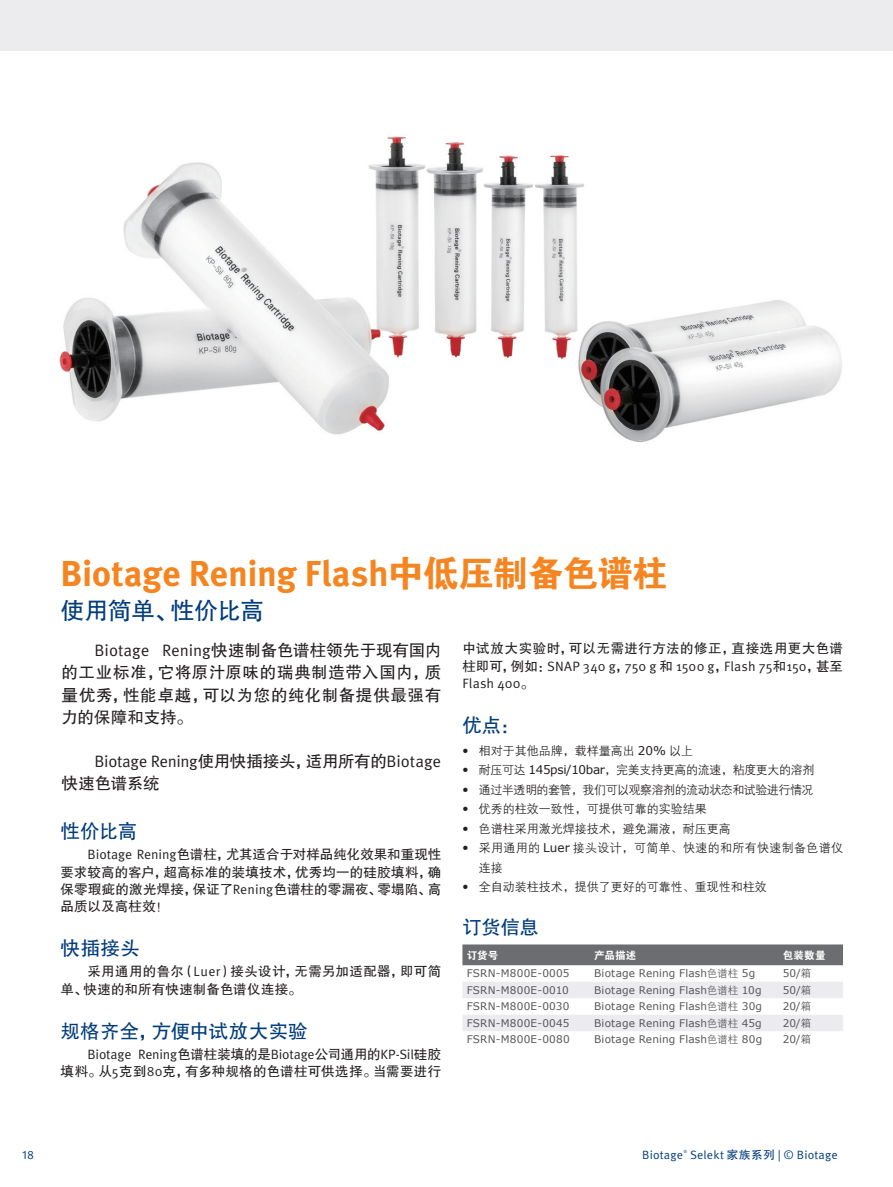
<style>
.page{position:relative;width:893px;height:1187px;background:#fff}
.page>*{position:absolute;margin:0;border:0;box-sizing:border-box;transform-origin:0 0}
.t1{font:700 36px "Meta OT";letter-spacing:-.01em;color:#f58520}
.t2{font:24px "FZHTK GBK1 0";letter-spacing:-.025em;color:#013c7b}
.t3{font:19.5px "FZHTK GBK1 0";letter-spacing:-.005em;color:#013c7b}
.t4{font:16.5px/22.5px "FZHTK GBK1 0";letter-spacing:.03em;color:#231f20;text-align:justify}
.t5{font:16.5px "Meta OT Norm";letter-spacing:-.02em;color:#231f20}
.t6{font:13.5px/17.2px "FZHTK GBK1 0";letter-spacing:.02em;color:#231f20;text-align:justify}
.t7{font:13.5px/17.2px "Meta OT Norm";letter-spacing:.02em;color:#231f20}
.t8{font:13.5px "Meta OT Norm";color:#231f20}
.t9{font:12px "FZZDXJW GB1 0";color:#231f20}
.t10{font:12px "FZZDXJW GB1 0";letter-spacing:-.03em;color:#231f20}
.t11{font:12px/19.5px "FZZDXJW GB1 0";letter-spacing:.025em;color:#231f20}
.t12{font:12px "FZZDXJW GB1 0";letter-spacing:-.04em;color:#231f20}
.t13{font:12px "Meta OT Norm";letter-spacing:.015em;color:#013c7b}
.t14{font:10.5px "Verdana";letter-spacing:.015em;color:#57585a}
.t15{font:10.5px "FZDHTJW GB1 0";letter-spacing:.015em;color:#fff}
.t16{font:4.35px "Meta OT Norm";color:#013c7b}
.s1{font-family:"FZDHTJW GB1 0";font-weight:400}
.s2{font-family:"Meta OT Norm"}
.s3{font-family:"FZHTK GBK1 0"}
.s4{font-family:"Verdana"}
.s5{font-family:"FZZDXJW GB1 0"}
</style>
<div class="page">
<div style="left:0;top:0;width:893px;height:51px;background:#ececee"></div>
<img style="left:59px;top:136px;width:783px;height:307px">
<div style="left:462px;top:944px;width:381px;height:21px;background:#6c6d70"></div>
<svg style="left:462px;top:982px;width:381px;height:49px"></svg>
<h1 class="t1" style="left:61px;top:552px;width:609px">Biotage Rening Flash<span class="s1">中低压制备色谱柱</span></h1>
<h2 class="t2" style="left:61px;top:597px;width:205px">使用简单、性价比高</h2>
<h3 class="t4" style="left:62px;top:638px;width:381px;text-indent:33px"><span class="s2">Biotage Rening</span>快速制备色谱柱领先于现有国内的工业标准，它将原汁原味的瑞典制造带入国内，质量优秀，性能卓越，可以为您的纯化制备提供最强有力的保障和支持。</h3>
<h3 class="t5" style="left:95px;top:751px;width:348px">Biotage Rening<span class="s3">使用快插接头，适用所有的</span>Biotage</h3>
<h3 class="t4" style="left:62px;top:772px;width:100px">快速色谱系统</h3>
<h3 class="t3" style="left:61px;top:820px;width:78px">性价比高</h3>
<p class="t6" style="left:61px;top:846px;width:382px;text-indent:27px"><span class="s2">Biotage Rening</span>色谱柱，尤其适合于对样品纯化效果和重现性要求较高的客户，超高标准的装填技术，优秀均一的硅胶填料，确保零瑕疵的激光焊接，保证了<span class="s2">Rening</span>色谱柱的零漏夜、零塌陷、高品质以及高柱效！</p>
<h3 class="t3" style="left:61px;top:937px;width:81px">快插接头</h3>
<p class="t6" style="left:61px;top:963px;width:382px;text-indent:27px">采用通用的鲁尔（<span class="s2">Luer</span>）接头设计，无需另加适配器，即可简单、快速的和所有快速制备色谱仪连接。</p>
<h3 class="t3" style="left:61px;top:1019px;width:249px">规格齐全，方便中试放大实验</h3>
<p class="t8" style="left:88px;top:1046px;width:355px">Biotage Rening<span class="s3">色谱柱装填的是</span>Biotage<span class="s3">公司通用的</span>KP-Sil<span class="s3">硅胶</span></p>
<p class="t6" style="left:61px;top:1063px;width:382px">填料。从<span class="s2">5</span>克到<span class="s2">80</span>克，有多种规格的色谱柱可供选择。当需要进行</p>
<p class="t6" style="left:462px;top:640px;width:382px">中试放大实验时，可以无需进行方法的修正，直接选用更大色谱</p>
<p class="t7" style="left:462px;top:657px;width:382px"><span class="s3">柱即可，例如：</span>SNAP 340 g<span class="s3">，</span>750 g <span class="s3">和</span> 1500 g<span class="s3">，</span>Flash 75<span class="s3">和</span>150<span class="s3">，甚至<br></span>Flash 400<span class="s3">。</span></p>
<h3 class="t3" style="left:462px;top:714px;width:59px">优点：</h3>
<p class="t9" style="left:462px;top:744px;width:232px"><sup>●</sup> 相对于其他品牌，载样量高出 <span class="s4">20%</span> 以上</p>
<p class="t10" style="left:462px;top:763px;width:354px"><sup>●</sup> 耐压可达 <span class="s4">145psi/10bar</span>，完美支持更高的流速，粘度更大的溶剂</p>
<p class="t12" style="left:462px;top:783px;width:353px"><sup>●</sup> 通过半透明的套管，我们可以观察溶剂的流动状态和试验进行情况</p>
<p class="t9" style="left:462px;top:802px;width:246px"><sup>●</sup> 优秀的柱效一致性，可提供可靠的实验结果</p>
<p class="t9" style="left:462px;top:822px;width:270px"><sup>●</sup> 色谱柱采用激光焊接技术，避免漏液，耐压更高</p>
<p class="t11" style="left:479px;top:838px;width:366px;text-indent:-16px"><sup>●</sup> 采用通用的 <span class="s4">Luer</span> 接头设计，可简单、快速的和所有快速制备色谱仪连接</p>
<p class="t9" style="left:462px;top:880px;width:306px"><sup>●</sup> 全自动装柱技术，提供了更好的可靠性、重现性和柱效</p>
<h3 class="t3" style="left:462px;top:916px;width:78px">订货信息</h3>
<p class="t15" style="left:467px;top:949px;width:33px">订货号</p>
<p class="t15" style="left:594px;top:949px;width:44px">产品描述</p>
<p class="t15" style="left:783px;top:949px;width:44px">包装数量</p>
<p class="t14" style="left:467px;top:966px;width:104px">FSRN-M800E-0005</p>
<p class="t14" style="left:594px;top:966px;width:163px">Biotage Rening Flash<span class="s5">色谱柱</span> 5g</p>
<p class="t14" style="left:783px;top:966px;width:30px">50/<span class="s5">箱</span></p>
<p class="t14" style="left:467px;top:982px;width:104px">FSRN-M800E-0010</p>
<p class="t14" style="left:594px;top:982px;width:169px">Biotage Rening Flash<span class="s5">色谱柱</span> 10g</p>
<p class="t14" style="left:783px;top:982px;width:30px">50/<span class="s5">箱</span></p>
<p class="t14" style="left:467px;top:999px;width:104px">FSRN-M800E-0030</p>
<p class="t14" style="left:594px;top:999px;width:169px">Biotage Rening Flash<span class="s5">色谱柱</span> 30g</p>
<p class="t14" style="left:783px;top:999px;width:30px">20/<span class="s5">箱</span></p>
<p class="t14" style="left:467px;top:1015px;width:104px">FSRN-M800E-0045</p>
<p class="t14" style="left:594px;top:1015px;width:169px">Biotage Rening Flash<span class="s5">色谱柱</span> 45g</p>
<p class="t14" style="left:783px;top:1015px;width:30px">20/<span class="s5">箱</span></p>
<p class="t14" style="left:467px;top:1032px;width:105px">FSRN-M800E-0080</p>
<p class="t14" style="left:594px;top:1032px;width:169px">Biotage Rening Flash<span class="s5">色谱柱</span> 80g</p>
<p class="t14" style="left:783px;top:1032px;width:30px">20/<span class="s5">箱</span></p>
<p class="t13" style="left:22px;top:1148px;width:13px">18</p>
<p class="t13" style="left:642px;top:1148px;width:42px">Biotage</p>
<p class="t16" style="left:683px;top:1149px;width:5px">®</p>
<p class="t13" style="left:690px;top:1148px;width:149px">Selekt <span class="s3">家族系列</span> | © Biotage</p>
</div>
